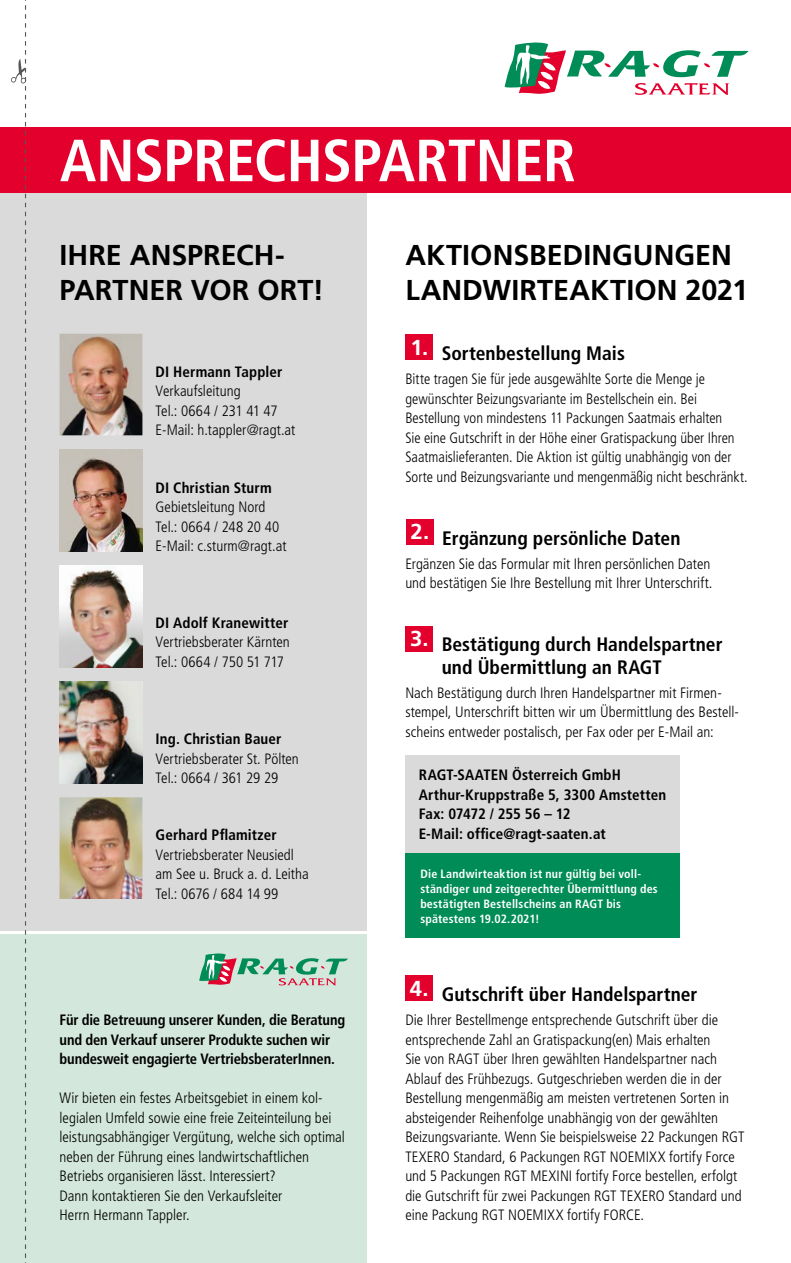
<style>
.page{position:relative;width:791px;height:1263px;background:#fff}
.page>*{position:absolute;margin:0;border:0;box-sizing:border-box;transform-origin:0 0}
.Sorten_Headline_rote{font:700 condensed 59.4px "Frutiger LT Std";letter-spacing:-.01em;color:#fff}
.Sorte_Headline{font:700 28.8px/34.5px "Frutiger LT Std";color:#000}
.t1{font:700 21.6px "Frutiger LT Std";color:#fff}
.texte_pavé{font:700 condensed 19.5px/22.5px "Frutiger LT Std";color:#000}
.texte_pavé-2{font:300 condensed 15px/19.5px "Frutiger LT Std";color:#000}
.texte_pavé-3{font:700 condensed 15px/19.5px "Frutiger LT Std";color:#000}
.texte_pavé-4{font:700 condensed 12px/15px "Frutiger LT Std";letter-spacing:.015em;color:#fff}
</style>
<div class="page">
<div style="left:0;top:193px;width:366px;height:738px;background:#dadada"></div>
<div style="left:0;top:934px;width:366px;height:329px;background:#d3e7dc"></div>
<img style="left:60px;top:334px;width:82px;height:101px">
<img style="left:60px;top:681px;width:82px;height:102px">
<img style="left:60px;top:450px;width:82px;height:101px">
<img style="left:60px;top:565px;width:82px;height:102px">
<img style="left:60px;top:797px;width:82px;height:102px">
<div style="left:26px;top:128px;width:765px;height:65px;background:#e4002c"></div>
<svg style="left:505px;top:43px;width:243px;height:51px"></svg>
<svg style="left:199px;top:953px;width:149px;height:32px"></svg>
<svg style="left:11px;top:0;width:15px;height:1263px"></svg>
<div style="left:405px;top:976px;width:28px;height:25px;background:#e4002c"></div>
<div style="left:405px;top:755px;width:275px;height:98px;background:#dadada"></div>
<div style="left:405px;top:853px;width:275px;height:85px;background:#008c57"></div>
<div style="left:405px;top:626px;width:28px;height:25px;background:#e4002c"></div>
<div style="left:405px;top:335px;width:28px;height:25px;background:#e4002c"></div>
<div style="left:406px;top:519px;width:28px;height:25px;background:#e4002c"></div>
<p class="Sorten_Headline_rote" style="left:60px;top:125px;width:517px">ANSPRECHSPARTNER</p>
<p class="Sorte_Headline" style="left:60px;top:238px;width:266px">IHRE ANSPRECH-<br>PARTNER VOR ORT!</p>
<p class="texte_pavé-3" style="left:156px;top:362px;width:128px">DI Hermann Tappler</p>
<p class="texte_pavé-2" style="left:156px;top:382px;width:86px">Verkaufsleitung</p>
<p class="texte_pavé-2" style="left:156px;top:401px;width:123px">Tel.: 0664 / 231 41 47</p>
<p class="texte_pavé-2" style="left:156px;top:421px;width:141px">E-Mail: h.tappler@ragt.at</p>
<p class="texte_pavé-3" style="left:156px;top:478px;width:118px">DI Christian Sturm</p>
<p class="texte_pavé-2" style="left:156px;top:497px;width:111px">Gebietsleitung Nord</p>
<p class="texte_pavé-2" style="left:156px;top:517px;width:125px">Tel.: 0664 / 248 20 40</p>
<p class="texte_pavé-2" style="left:156px;top:536px;width:132px">E-Mail: c.sturm@ragt.at</p>
<p class="texte_pavé-3" style="left:156px;top:613px;width:134px">DI Adolf Kranewitter</p>
<p class="texte_pavé-2" style="left:156px;top:632px;width:136px">Vertriebsberater Kärnten</p>
<p class="texte_pavé-2" style="left:156px;top:652px;width:130px">Tel.: 0664 / 750 51 717</p>
<p class="texte_pavé-3" style="left:156px;top:729px;width:127px">Ing. Christian Bauer</p>
<p class="texte_pavé-2" style="left:156px;top:749px;width:145px">Vertriebsberater St. Pölten</p>
<p class="texte_pavé-2" style="left:156px;top:768px;width:124px">Tel.: 0664 / 361 29 29</p>
<p class="texte_pavé-3" style="left:156px;top:825px;width:122px">Gerhard Pflamitzer</p>
<p class="texte_pavé-2" style="left:156px;top:845px;width:155px">Vertriebsberater Neusiedl am See u. Bruck a. d. Leitha</p>
<p class="texte_pavé-2" style="left:156px;top:884px;width:124px">Tel.: 0676 / 684 14 99</p>
<p class="texte_pavé-3" style="left:60px;top:1010px;width:287px">Für die Betreuung unserer Kunden, die Beratung und den Verkauf unserer Produkte suchen wir bundesweit engagierte VertriebsberaterInnen.</p>
<p class="texte_pavé-2" style="left:60px;top:1089px;width:287px">Wir bieten ein festes Arbeitsgebiet in einem kol&shy;legialen Umfeld sowie eine freie Zeiteinteilung bei leistungsabhängiger Vergütung, welche sich optimal neben der Führung eines landwirtschaftlichen Betriebs organisieren lässt. Interessiert?<br>Dann kontaktieren Sie den Verkaufsleiter<br>Herrn Hermann Tappler.</p>
<p class="Sorte_Headline" style="left:405px;top:238px;width:344px">AKTIONSBEDINGUNGEN<br>LANDWIRTEAKTION 2021</p>
<p class="t1" style="left:410px;top:334px;width:19px">1.</p>
<p class="texte_pavé" style="left:442px;top:342px;width:185px">Sortenbestellung Mais</p>
<p class="texte_pavé-2" style="left:405px;top:369px;width:344px">Bitte tragen Sie für jede ausgewählte Sorte die Menge je gewünschter Beizungsvariante im Bestellschein ein. Bei Bestellung von mindestens 11 Packungen Saatmais erhalten<br>Sie eine Gutschrift in der Höhe einer Gratispackung über Ihren Saatmaislieferanten. Die Aktion ist gültig unabhängig von der Sorte und Beizungsvariante und mengenmäßig nicht beschränkt.</p>
<p class="t1" style="left:410px;top:519px;width:20px">2.</p>
<p class="texte_pavé" style="left:442px;top:527px;width:240px">Ergänzung persönliche Daten</p>
<p class="texte_pavé-2" style="left:405px;top:554px;width:309px">Ergänzen Sie das Formular mit Ihren persönlichen Daten und bestätigen Sie Ihre Bestellung mit Ihrer Unterschrift.</p>
<p class="t1" style="left:410px;top:626px;width:20px">3.</p>
<p class="texte_pavé" style="left:442px;top:633px;width:282px">Bestätigung durch Handelspartner und Übermittlung an RAGT</p>
<p class="texte_pavé-2" style="left:405px;top:683px;width:334px">Nach Bestätigung durch Ihren Handelspartner mit Firmen&shy;stempel, Unterschrift bitten wir um Übermittlung des Bestell&shy;scheins entweder postalisch, per Fax oder per E-Mail an:</p>
<p class="texte_pavé-3" style="left:419px;top:765px;width:204px">RAGT-SAATEN Österreich GmbH</p>
<p class="texte_pavé-3" style="left:419px;top:785px;width:249px">Arthur-Kruppstraße 5, 3300 Amstetten</p>
<p class="texte_pavé-3" style="left:419px;top:804px;width:153px">Fax: 07472 / 255 56 – 12</p>
<p class="texte_pavé-3" style="left:419px;top:824px;width:189px">E-Mail: office@ragt-saaten.at</p>
<p class="texte_pavé-4" style="left:420px;top:866px;width:239px">Die Landwirteaktion ist nur gültig bei voll&shy;ständiger und zeitgerechter Übermittlung des bestätigten Bestellscheins an RAGT bis spätestens 19.02.2021!</p>
<p class="t1" style="left:410px;top:975px;width:20px">4.</p>
<p class="texte_pavé" style="left:442px;top:983px;width:257px">Gutschrift über Handelspartner</p>
<p class="texte_pavé-2" style="left:405px;top:1011px;width:341px">Die Ihrer Bestellmenge entsprechende Gutschrift über die entsprechende Zahl an Gratispackung(en) Mais erhalten<br>Sie von RAGT über Ihren gewählten Handelspartner nach Ablauf des Frühbezugs. Gutgeschrieben werden die in der Bestellung mengenmäßig am meisten vertretenen Sorten in absteigender Reihenfolge unabhängig von der gewählten Beizungsvariante. Wenn Sie beispielsweise 22 Packungen RGT TEXERO Standard, 6 Packungen RGT NOEMIXX fortify Force und 5 Packungen RGT MEXINI fortify Force bestellen, erfolgt die Gutschrift für zwei Packungen RGT TEXERO Standard und eine Packung RGT NOEMIXX fortify FORCE.</p>
</div>
